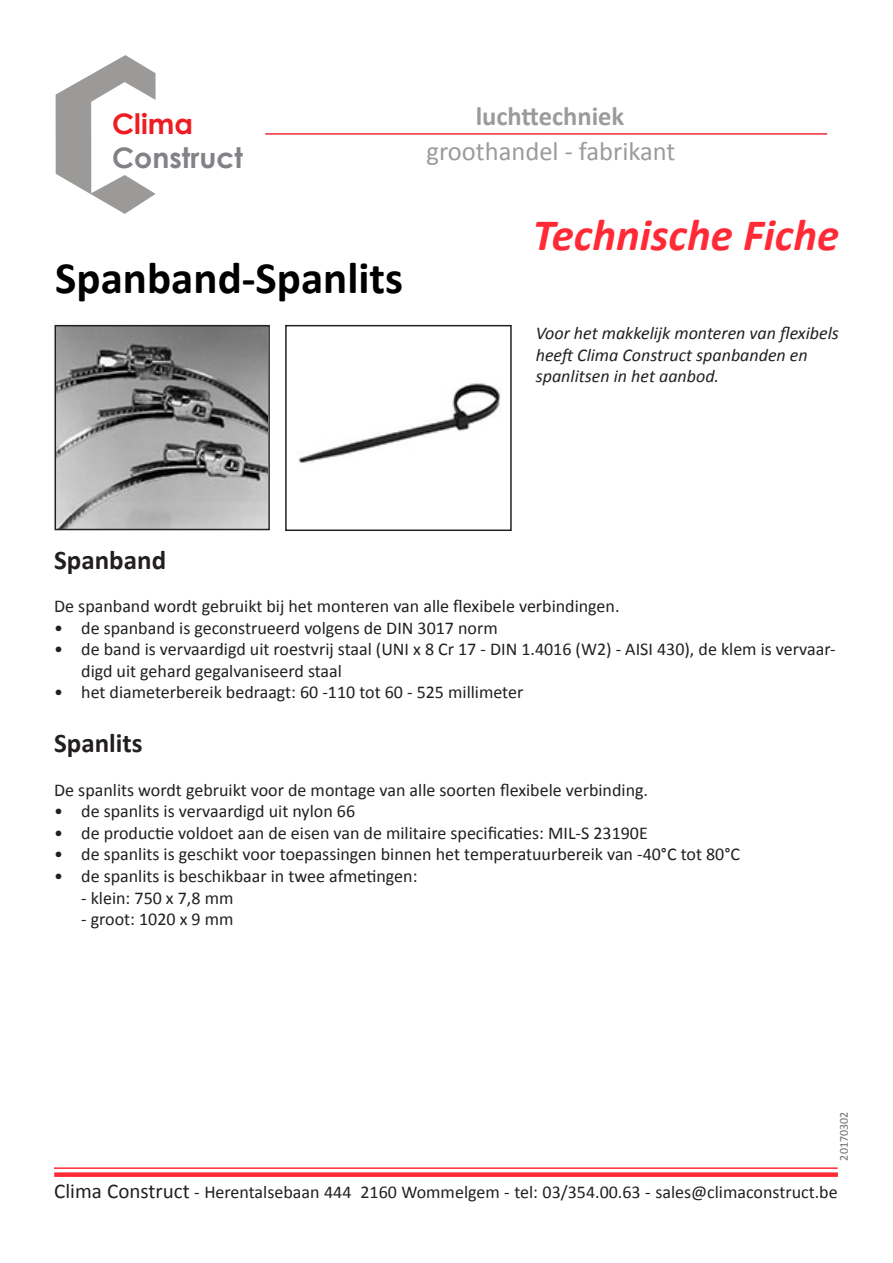
<style>
.page{position:relative;width:893px;height:1263px;background:#fff}
.page>*{position:absolute;margin:0;border:0;box-sizing:border-box;transform-origin:0 0}
.t1{font:700 45px "Calibri";color:#000}
.t2{font:italic 700 45px "Calibri";color:#ff2a36}
.t3{font:700 28.35px "Century Gothic";color:#808285}
.t4{font:700 28.35px "Century Gothic";color:#ee1d23}
.t5{font:700 27px "Calibri";color:#231f20}
.t6{font:26.55px "Calibri";color:#9b9b99}
.t7{font:700 26.55px "Calibri";color:#9b9b99}
.t8{font:18px/21.6px "Calibri";color:#231f20}
.t9{font:italic 18px/21.6px "Calibri";color:#231f20}
.t10{font:12px "Calibri";color:#6c6d70}
.s1{font-size:21px}
</style>
<div class="page">
<svg style="left:56px;top:55px;width:100px;height:159px"></svg>
<hr style="left:265px;top:133px;width:562px;height:2px;background:#ed1c24">
<img style="left:58px;top:328px;width:209px;height:199px">
<div style="left:55px;top:325px;width:215px;height:205px;border:2px solid #231f20"></div>
<hr style="left:54px;top:1167px;width:784px;height:2px;background:#ff2a36">
<div style="left:54px;top:1172px;width:784px;height:5px;background:#ff2a36"></div>
<img style="left:298px;top:383px;width:202px;height:80px">
<div style="left:285px;top:325px;width:227px;height:206px;border:2px solid #231f20"></div>
<h2 class="t4" style="left:112px;top:102px;width:82px">Clima</h2>
<h2 class="t3" style="left:112px;top:136px;width:132px">Construct</h2>
<p class="t1" style="left:55px;top:246px;width:349px">Spanband-Spanlits</p>
<h3 class="t7" style="left:476px;top:97px;width:150px">luchttechniek</h3>
<h3 class="t6" style="left:427px;top:133px;width:250px">groothandel - fabrikant</h3>
<p class="t2" style="left:533px;top:203px;width:308px">Technische Fiche</p>
<p class="t9" style="left:536px;top:322px;width:305px">Voor het makkelijk monteren van flexibels heeft Clima Construct spanbanden en spanlitsen in het aanbod.</p>
<p class="t5" style="left:54px;top:541px;width:113px">Spanband</p>
<p class="t8" style="left:54px;top:595px;width:567px">De spanband wordt gebruikt bij het monteren van alle flexibele verbindingen.</p>
<p class="t8" style="left:54px;top:616px;width:445px">• de spanband is geconstrueerd volgens de DIN 3017 norm</p>
<p class="t8" style="left:81px;top:638px;width:756px;text-indent:-27px">• de band is vervaardigd uit roestvrij staal (UNI x 8 Cr 17 - DIN 1.4016 (W2) - AISI 430), de klem is vervaar&shy;digd uit gehard gegalvaniseerd staal</p>
<p class="t8" style="left:54px;top:681px;width:471px">• het diameterbereik bedraagt: 60 -110 tot 60 - 525 millimeter</p>
<p class="t5" style="left:54px;top:724px;width:90px">Spanlits</p>
<p class="t8" style="left:54px;top:778px;width:595px">De spanlits wordt gebruikt voor de montage van alle soorten flexibele verbinding.</p>
<p class="t8" style="left:54px;top:800px;width:302px">• de spanlits is vervaardigd uit nylon 66</p>
<p class="t8" style="left:54px;top:821px;width:595px">• de productie voldoet aan de eisen van de militaire specificaties: MIL-S 23190E</p>
<p class="t8" style="left:54px;top:843px;width:687px">• de spanlits is geschikt voor toepassingen binnen het temperatuurbereik van -40°C tot 80°C</p>
<p class="t8" style="left:54px;top:865px;width:365px">• de spanlits is beschikbaar in twee afmetingen:</p>
<p class="t8" style="left:81px;top:886px;width:154px">- klein: 750 x 7,8 mm</p>
<p class="t8" style="left:81px;top:908px;width:154px">- groot: 1020 x 9 mm</p>
<p class="t10" style="left:836px;top:1160px;width:50px;rotate:-90deg">20170302</p>
<p class="t8" style="left:54px;top:1181px;width:785px"><span class="s1">Clima Construct</span> - Herentalsebaan 444 2160 Wommelgem - tel: 03/354.00.63 - sales@climaconstruct.be</p>
</div>
